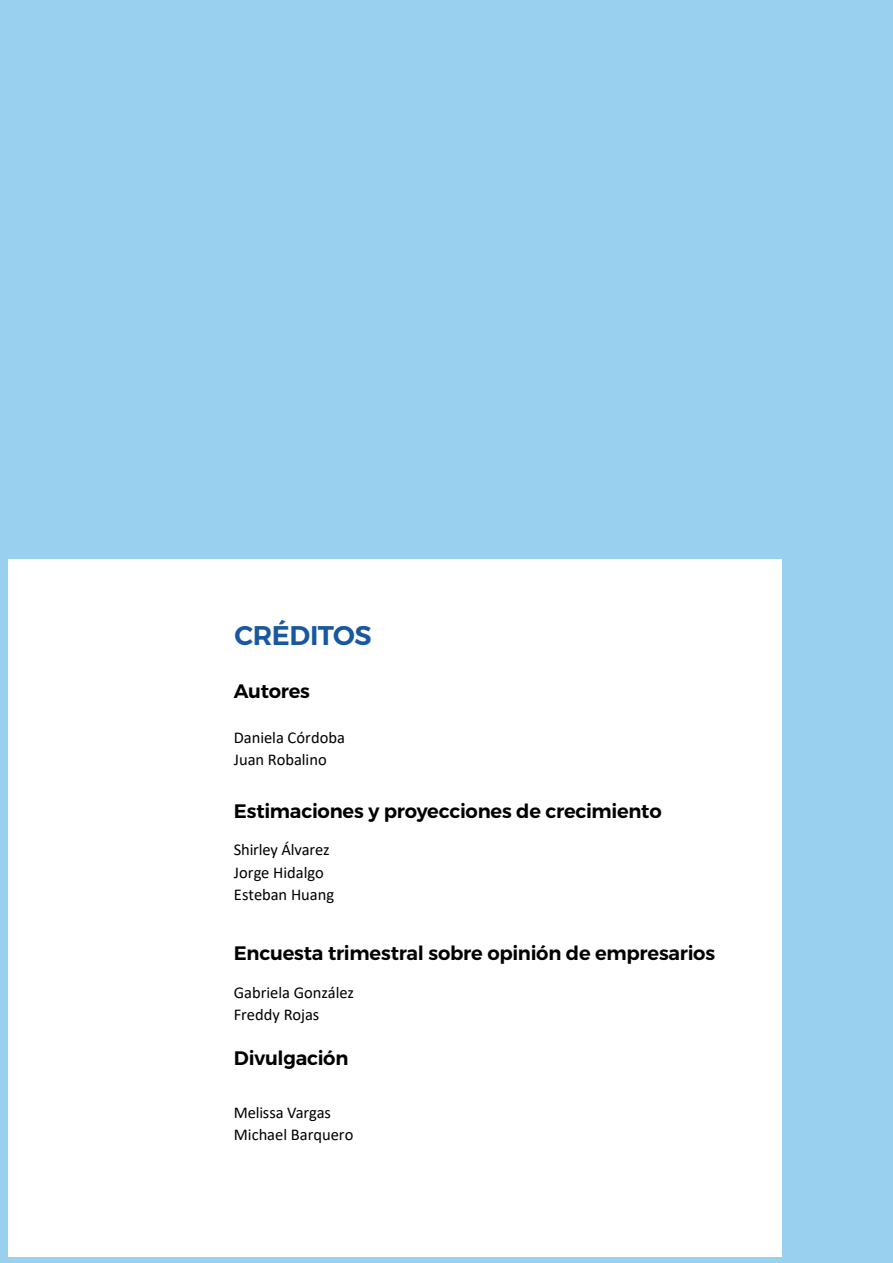
<style>
.page{position:relative;width:893px;height:1263px;background:#9ad0ef}
.page>*{position:absolute;margin:0;border:0;box-sizing:border-box;transform-origin:0 0}
.t1{font:27px "Trueno S Bd";letter-spacing:-.015em;color:#1858a0}
.t2{font:19.5px "Trueno S Bd";letter-spacing:-.015em;color:#000}
.t3{font:16.5px/22.5px "Calibri";letter-spacing:-.005em;color:#000}
</style>
<div class="page">
<div style="left:8px;top:559px;width:773px;height:697px;background:#fff"></div>
<h1 class="t1" style="left:234px;top:619px;width:139px">CRÉDITOS</h1>
<p class="t2" style="left:234px;top:679px;width:78px">Autores</p>
<p class="t3" style="left:234px;top:725px;width:113px">Daniela Córdoba<br>Juan Robalino</p>
<p class="t2" style="left:234px;top:799px;width:429px">Estimaciones y proyecciones de crecimiento</p>
<p class="t3" style="left:234px;top:838px;width:102px">Shirley Álvarez<br>Jorge Hidalgo<br>Esteban Huang</p>
<p class="t2" style="left:234px;top:941px;width:483px">Encuesta trimestral sobre opinión de empresarios</p>
<p class="t3" style="left:234px;top:980px;width:122px">Gabriela González<br>Freddy Rojas</p>
<p class="t2" style="left:234px;top:1046px;width:116px">Divulgación</p>
<p class="t3" style="left:234px;top:1100px;width:121px">Melissa Vargas<br>Michael Barquero</p>
</div>
